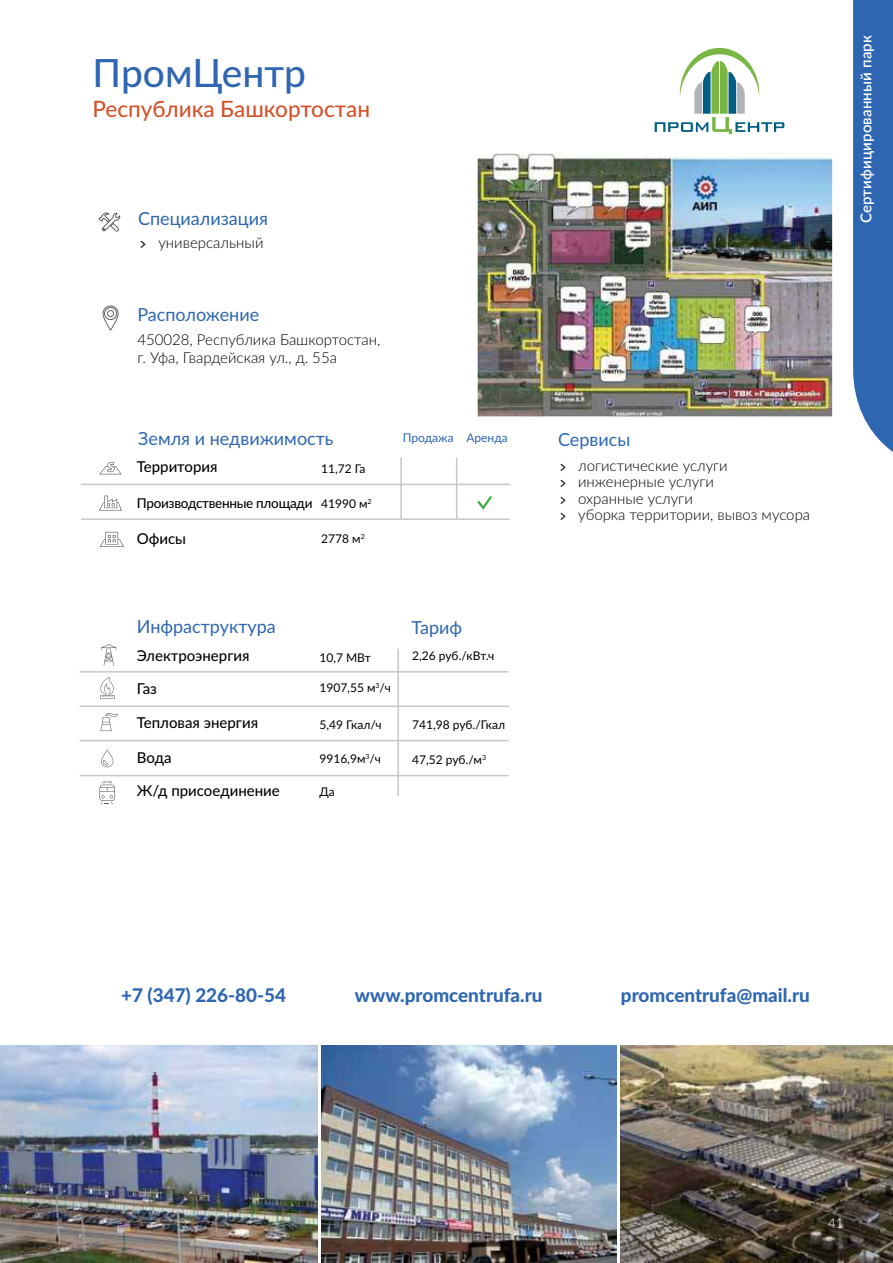
<style>
.page{position:relative;width:893px;height:1263px;background:#fff}
.page>*{position:absolute;margin:0;border:0;box-sizing:border-box;transform-origin:0 0}
.t1{font:500 39px "Lato";color:#2e66b2}
.t2{font:500 22.5px "Lato";color:#d3522a}
.t3{font:800 18.9px "Lato";color:#2e66b2}
.t4{font:18px "Lato";color:#2e66b2}
.t5{font:300 15px/16.5px "Lato";color:#000}
.t6{font:500 15px/33px "Lato";color:#000}
.t7{font:600 15px "Lato";letter-spacing:.01em;color:#fff}
.t8{font:500 13.5px "Lato";letter-spacing:-.02em;color:#000}
.t9{font:300 13.5px "Lato";color:#fff}
.t10{font:12px "Lato";color:#000}
.t11{font:12px "Lato";color:#2e66b2}
.s1{font-family:"Graublau Slab";font-weight:400;font-style:italic}
</style>
<div class="page">
<svg style="left:853px;top:0;width:40px;height:452px;background:#3c70b7"></svg>
<img style="left:0;top:1046px;width:317px;height:217px">
<img style="left:621px;top:1046px;width:272px;height:217px">
<img style="left:321px;top:1046px;width:296px;height:217px">
<svg style="left:102px;top:305px;width:17px;height:26px"></svg>
<div style="left:107px;top:310px;width:7px;height:7px;border:1px solid #636366;border-radius:50%"></div>
<hr style="left:79px;top:671px;width:430px;height:2px;background:#c6c7c9">
<hr style="left:79px;top:706px;width:430px;height:1px;background:#c6c7c9">
<hr style="left:79px;top:740px;width:430px;height:1px;background:#c6c7c9">
<hr style="left:79px;top:775px;width:430px;height:1px;background:#c6c7c9">
<svg style="left:101px;top:644px;width:15px;height:22px"></svg>
<svg style="left:100px;top:677px;width:15px;height:22px"></svg>
<svg style="left:100px;top:713px;width:18px;height:18px"></svg>
<svg style="left:101px;top:750px;width:13px;height:17px"></svg>
<svg style="left:99px;top:782px;width:16px;height:22px"></svg>
<hr style="left:397px;top:649px;width:2px;height:147px;background:#c6c7c9">
<hr style="left:81px;top:518px;width:429px;height:2px;background:#c6c7c9">
<hr style="left:81px;top:484px;width:429px;height:1px;background:#c6c7c9">
<svg style="left:99px;top:462px;width:22px;height:12px"></svg>
<svg style="left:99px;top:496px;width:23px;height:15px"></svg>
<svg style="left:100px;top:532px;width:24px;height:15px"></svg>
<svg style="left:477px;top:496px;width:15px;height:14px"></svg>
<hr style="left:400px;top:458px;width:2px;height:61px;background:#c6c7c9">
<hr style="left:456px;top:458px;width:1px;height:61px;background:#c6c7c9">
<svg style="left:98px;top:212px;width:23px;height:20px"></svg>
<svg style="left:655px;top:48px;width:129px;height:86px"></svg>
<img style="left:478px;top:154px;width:354px;height:262px">
<h1 class="t1" style="left:93px;top:45px;width:215px">ПромЦентр</h1>
<h2 class="t2" style="left:93px;top:93px;width:279px">Республика Башкортостан</h2>
<p class="t4" style="left:138px;top:206px;width:131px">Специализация</p>
<p class="t5" style="left:139px;top:234px;width:126px"><span class="s1">&gt;</span> универсальный</p>
<p class="t4" style="left:137px;top:301px;width:123px">Расположение</p>
<p class="t5" style="left:137px;top:331px;width:245px;line-height:18px">450028, Республика Башкортостан, г. Уфа, Гвардейская ул., д. 55а</p>
<p class="t4" style="left:138px;top:426px;width:197px">Земля и недвижимость</p>
<p class="t11" style="left:403px;top:429px;width:106px">Продажа Аренда</p>
<p class="t6" style="left:137px;top:450px;width:82px">Территория</p>
<p class="t8" style="left:137px;top:494px;width:177px">Производственные площади</p>
<p class="t6" style="left:137px;top:522px;width:51px">Офисы</p>
<p class="t10" style="left:321px;top:534px;width:45px">2778 м<sup>2</sup></p>
<p class="t10" style="left:321px;top:464px;width:46px">11,72 Га</p>
<p class="t10" style="left:321px;top:499px;width:52px">41990 м<sup>2</sup></p>
<p class="t4" style="left:137px;top:614px;width:141px">Инфраструктура</p>
<p class="t6" style="left:137px;top:638px;width:114px">Электроэнергия</p>
<p class="t10" style="left:319px;top:652px;width:53px">10,7 МВт</p>
<p class="t6" style="left:137px;top:671px;width:22px">Газ</p>
<p class="t6" style="left:137px;top:706px;width:123px">Тепловая энергия</p>
<p class="t6" style="left:137px;top:740px;width:144px">Вода<br>Ж/д присоединение</p>
<p class="t10" style="left:319px;top:683px;width:73px">1907,55 м<sup>3</sup>/ч</p>
<p class="t10" style="left:319px;top:720px;width:64px">5,49 Гкал/ч</p>
<p class="t10" style="left:319px;top:754px;width:63px">9916,9м<sup>3</sup>/ч</p>
<p class="t10" style="left:319px;top:783px;width:17px">Да</p>
<p class="t4" style="left:411px;top:615px;width:52px">Тариф</p>
<p class="t10" style="left:412px;top:650px;width:84px">2,26 руб./кВт.ч</p>
<p class="t10" style="left:412px;top:720px;width:94px">741,98 руб./Гкал</p>
<p class="t10" style="left:412px;top:754px;width:75px">47,52 руб./м<sup>3</sup></p>
<p class="t7" style="left:855px;top:223px;width:189px;rotate:-90deg">Сертифицированный парк</p>
<p class="t4" style="left:558px;top:426px;width:74px">Сервисы</p>
<p class="t5" style="left:559px;top:456px;width:253px"><span class="s1">&gt;</span> логистические услуги<br><span class="s1">&gt;</span> инженерные услуги<br><span class="s1">&gt;</span> охранные услуги<br><span class="s1">&gt;</span> уборка территории, вывоз мусора</p>
<p class="t3" style="left:121px;top:987px;width:166px">+7 (347) 226-80-54</p>
<p class="t3" style="left:355px;top:987px;width:189px">www.promcentrufa.ru</p>
<p class="t3" style="left:621px;top:987px;width:190px">promcentrufa@mail.ru</p>
<p class="t9" style="left:828px;top:1217px;width:17px">41</p>
</div>
